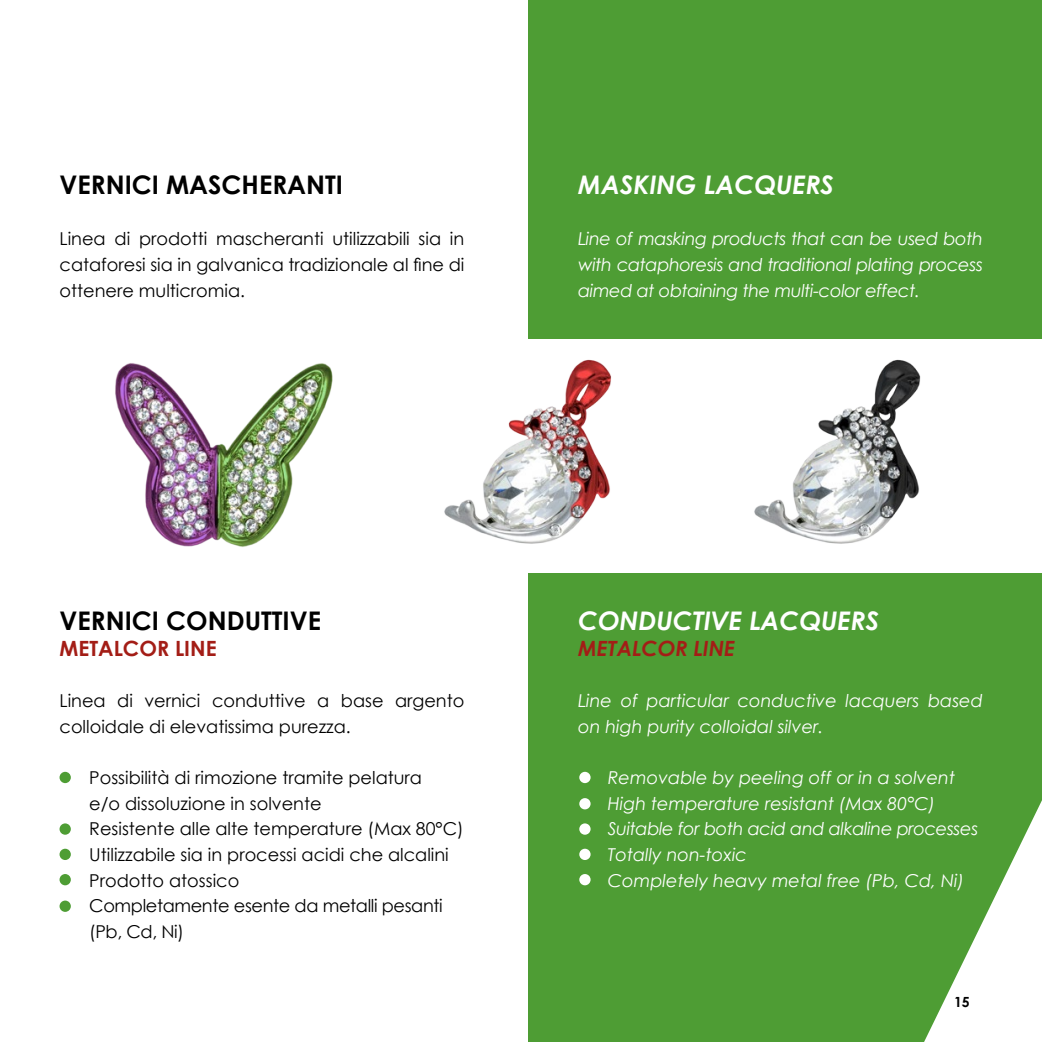
<style>
.page{position:relative;width:1042px;height:1042px;background:#fff}
.page>*{position:absolute;margin:0;border:0;box-sizing:border-box;transform-origin:0 0}
.t1{font:700 25.55px "Century Gothic";color:#000}
.t2{font:italic 700 25.55px "Century Gothic";color:#fff}
.t3{font:700 21px "Century Gothic";color:#a31d16}
.t4{font:italic 700 21px "Century Gothic";color:#a31d16}
.t5{font:17.68px/25.7px "Century Gothic";color:#000}
.t6{font:italic 17.68px/25.7px "Century Gothic";color:#fff}
.t7{font:700 14px "Century Gothic";color:#000}
</style>
<div class="page">
<div style="left:528px;top:0;width:514px;height:1042px;background:#4e9d34"></div>
<div style="left:60px;top:340px;width:982px;height:233px;background:#fff"></div>
<svg style="left:924px;top:800px;width:118px;height:242px"></svg>
<div style="left:60px;top:772px;width:11px;height:11px;background:#4e9d34;border-radius:50%"></div>
<div style="left:60px;top:823px;width:11px;height:12px;background:#4e9d34;border-radius:50%"></div>
<div style="left:60px;top:849px;width:11px;height:11px;background:#4e9d34;border-radius:50%"></div>
<div style="left:60px;top:874px;width:11px;height:11px;background:#4e9d34;border-radius:50%"></div>
<div style="left:60px;top:900px;width:11px;height:12px;background:#4e9d34;border-radius:50%"></div>
<img style="left:115px;top:363px;width:218px;height:184px">
<img style="left:444px;top:359px;width:168px;height:185px">
<img style="left:754px;top:359px;width:167px;height:185px">
<div style="left:579px;top:772px;width:11px;height:11px;background:#fff;border-radius:50%"></div>
<div style="left:579px;top:823px;width:11px;height:12px;background:#fff;border-radius:50%"></div>
<div style="left:579px;top:849px;width:11px;height:11px;background:#fff;border-radius:50%"></div>
<div style="left:579px;top:874px;width:11px;height:11px;background:#fff;border-radius:50%"></div>
<div style="left:579px;top:798px;width:11px;height:11px;background:#fff;border-radius:50%"></div>
<h1 class="t1" style="left:60px;top:165px;width:285px">VERNICI MASCHERANTI</h1>
<p class="t5" style="left:60px;top:226px;width:406px;text-align:justify">Linea di prodotti mascheranti utilizzabili sia in cataforesi sia in galvanica tradizionale al fine di ottenere multicromia.</p>
<h1 class="t2" style="left:578px;top:165px;width:257px">MASKING LACQUERS</h1>
<p class="t6" style="left:578px;top:226px;width:406px;text-align:justify">Line of masking products that can be used both with cataphoresis and traditional plating process aimed at obtaining the multi-color effect.</p>
<h1 class="t1" style="left:60px;top:601px;width:263px">VERNICI CONDUTTIVE</h1>
<p class="t3" style="left:60px;top:632px;width:159px">METALCOR LINE</p>
<p class="t5" style="left:60px;top:687px;width:406px">Linea di vernici conduttive a base argento colloidale di elevatissima purezza.</p>
<p class="t5" style="left:89px;top:764px;width:376px">Possibilità di rimozione tramite pelatura<br>e/o dissoluzione in solvente<br>Resistente alle alte temperature (Max 80°C)<br>Utilizzabile sia in processi acidi che alcalini Prodotto atossico<br>Completamente esente da metalli pesanti (Pb, Cd, Ni)</p>
<h1 class="t2" style="left:578px;top:601px;width:302px">CONDUCTIVE LACQUERS</h1>
<p class="t4" style="left:578px;top:632px;width:159px">METALCOR LINE</p>
<p class="t6" style="left:578px;top:687px;width:406px">Line of particular conductive lacquers based on high purity colloidal silver.</p>
<p class="t6" style="left:608px;top:764px;width:372px">Removable by peeling off or in a solvent High temperature resistant (Max 80°C)<br>Suitable for both acid and alkaline processes Totally non-toxic<br>Completely heavy metal free (Pb, Cd, Ni)</p>
<p class="t7" style="left:954px;top:991px;width:17px">15</p>
</div>
